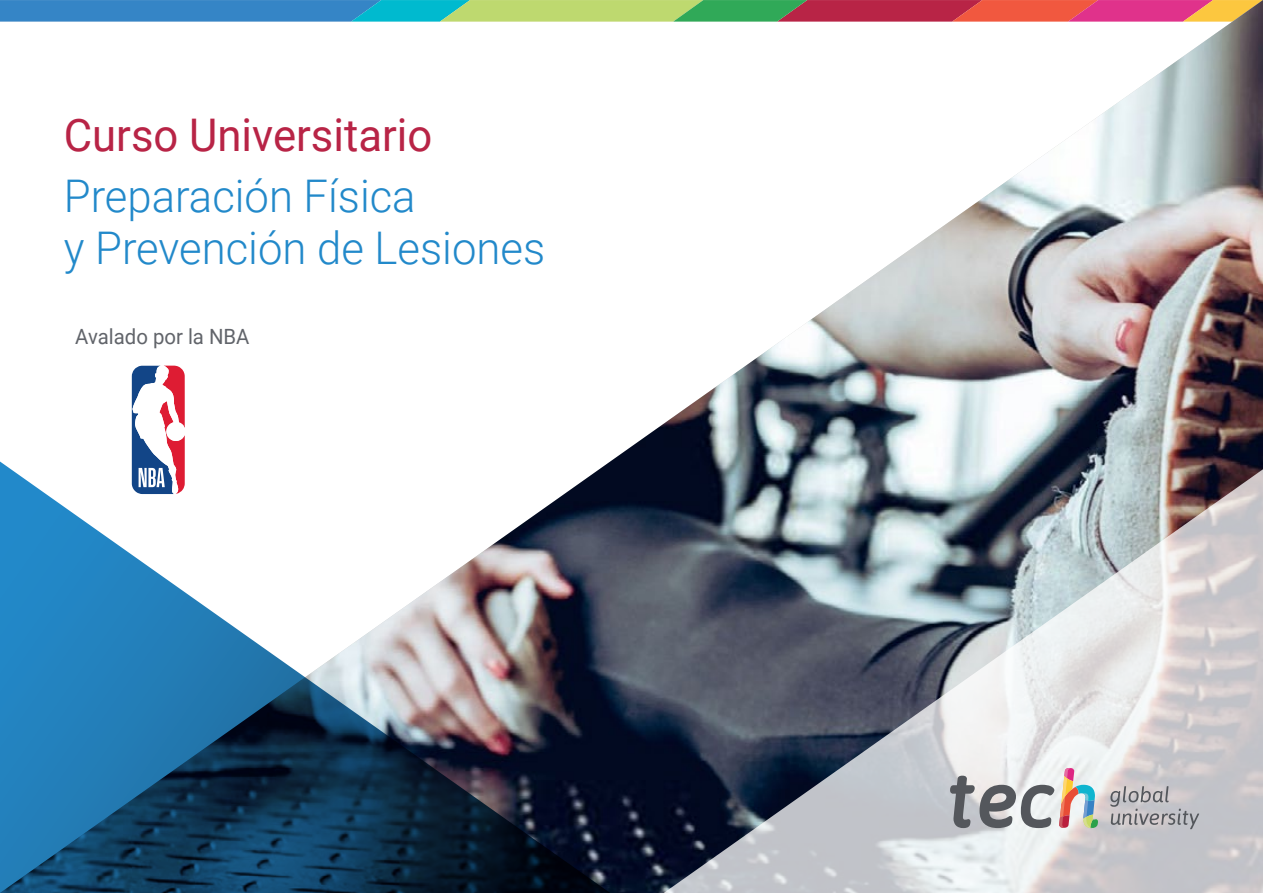
<style>
.page{position:relative;width:1263px;height:893px;background:#fff}
.page>*{position:absolute;margin:0;border:0;box-sizing:border-box;transform-origin:0 0}
.t1{font:300 45px/52.5px "Roboto";color:#2289ca}
.t2{font:45px "Roboto";color:#b82446}
.t3{font:21px "Roboto";color:#61646a}
</style>
<div class="page">
<img style="left:0;top:0;width:1263px;height:454px">
<svg style="left:0;top:446px;width:640px;height:447px"></svg>
<svg style="left:634px;top:454px;width:629px;height:439px;background:#9298a0"></svg>
<svg style="left:132px;top:366px;width:53px;height:128px"></svg>
<svg style="left:1110px;top:786px;width:89px;height:43px;background:#b5b3b6"></svg>
<svg style="left:950px;top:768px;width:148px;height:60px"></svg>
<p class="t2" style="left:64px;top:103px;width:370px">Curso Universitario</p>
<p class="t1" style="left:64px;top:168px;width:483px">Preparación Física<br>y Prevención de Lesiones</p>
<p class="t3" style="left:75px;top:322px;width:176px">Avalado por la NBA</p>
</div>
